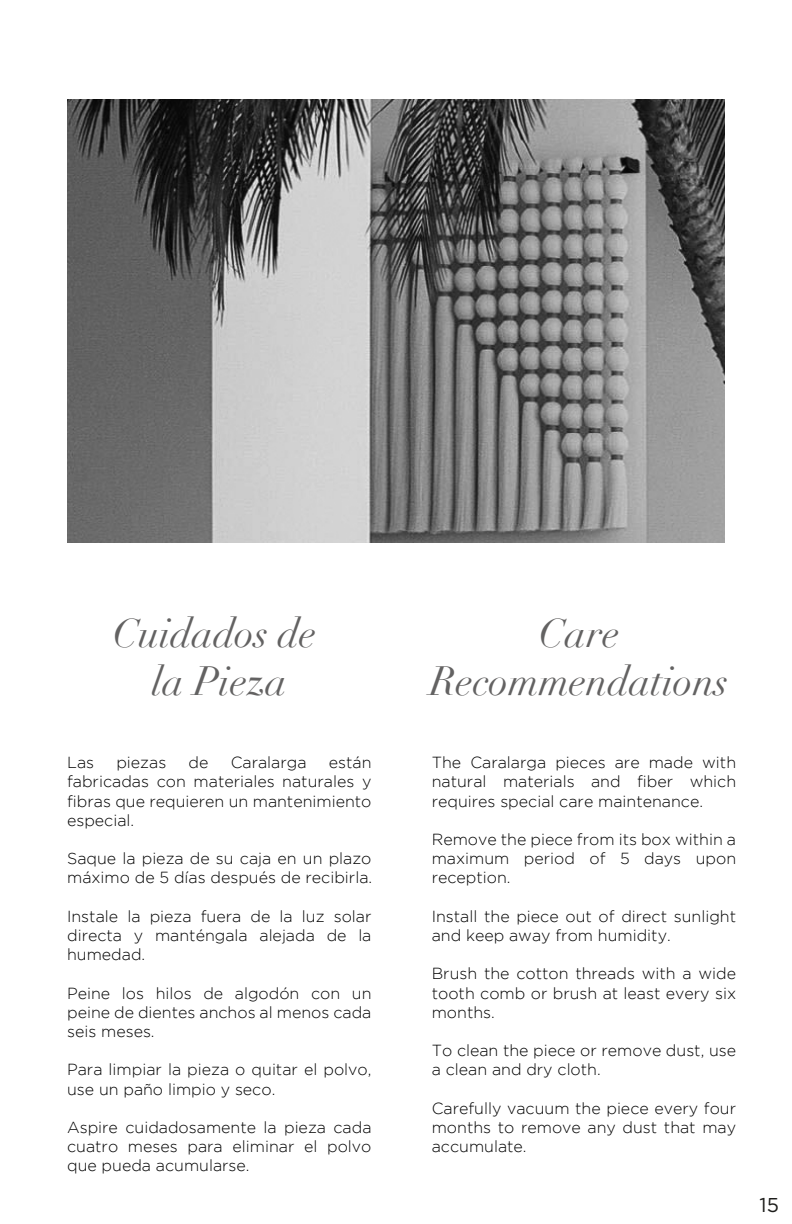
<style>
.page{position:relative;width:792px;height:1224px;background:#fff}
.page>*{position:absolute;margin:0;border:0;box-sizing:border-box;transform-origin:0 0}
.t1{font:italic 40px/48px "Didot";color:#636262;text-align:center}
.t2{font:20px "Gotham";color:#1d1d1b}
.t3{font:300 16px/19.2px "Gotham";color:#010000;text-align:justify}
</style>
<div class="page">
<img style="left:67px;top:100px;width:657px;height:442px">
<h1 class="t1" style="left:113px;top:609px;width:205px">Cuidados de la Pieza</h1>
<p class="t3" style="left:67px;top:753px;width:29px">Las</p>
<p class="t3" style="left:116px;top:753px;width:51px">piezas</p>
<p class="t3" style="left:189px;top:753px;width:21px">de</p>
<p class="t3" style="left:231px;top:753px;width:77px">Caralarga</p>
<p class="t3" style="left:67px;top:753px;width:306px;text-indent:262px">están fabricadas con materiales naturales y fibras que requieren un mantenimiento especial.</p>
<p class="t3" style="left:67px;top:849px;width:307px">Saque la pieza de su caja en un plazo máximo de 5 días después de recibirla.</p>
<p class="t3" style="left:67px;top:906px;width:306px">Instale la pieza fuera de la luz solar directa y manténgala alejada de la humedad.</p>
<p class="t3" style="left:67px;top:983px;width:306px">Peine los hilos de algodón con un peine de dientes anchos al menos cada seis meses.</p>
<p class="t3" style="left:67px;top:1060px;width:306px">Para limpiar la pieza o quitar el polvo, use un paño limpio y seco.</p>
<p class="t3" style="left:67px;top:1118px;width:306px">Aspire cuidadosamente la pieza cada cuatro meses para eliminar el polvo que pueda acumularse.</p>
<h1 class="t1" style="left:430px;top:609px;width:300px">Care<br>Recommendations</h1>
<p class="t3" style="left:432px;top:753px;width:306px">The Caralarga pieces are made with natural materials and fiber which requires special care maintenance.</p>
<p class="t3" style="left:432px;top:830px;width:306px">Remove the piece from its box within a maximum period of 5 days upon reception.</p>
<p class="t3" style="left:432px;top:906px;width:306px">Install the piece out of direct sunlight and keep away from humidity.</p>
<p class="t3" style="left:432px;top:964px;width:306px">Brush the cotton threads with a wide tooth comb or brush at least every six months.</p>
<p class="t3" style="left:432px;top:1041px;width:306px">To clean the piece or remove dust, use a clean and dry cloth.</p>
<p class="t3" style="left:432px;top:1098px;width:306px">Carefully vacuum the piece every four months to remove any dust that may accumulate.</p>
<p class="t2" style="left:760px;top:1192px;width:21px">15</p>
</div>
